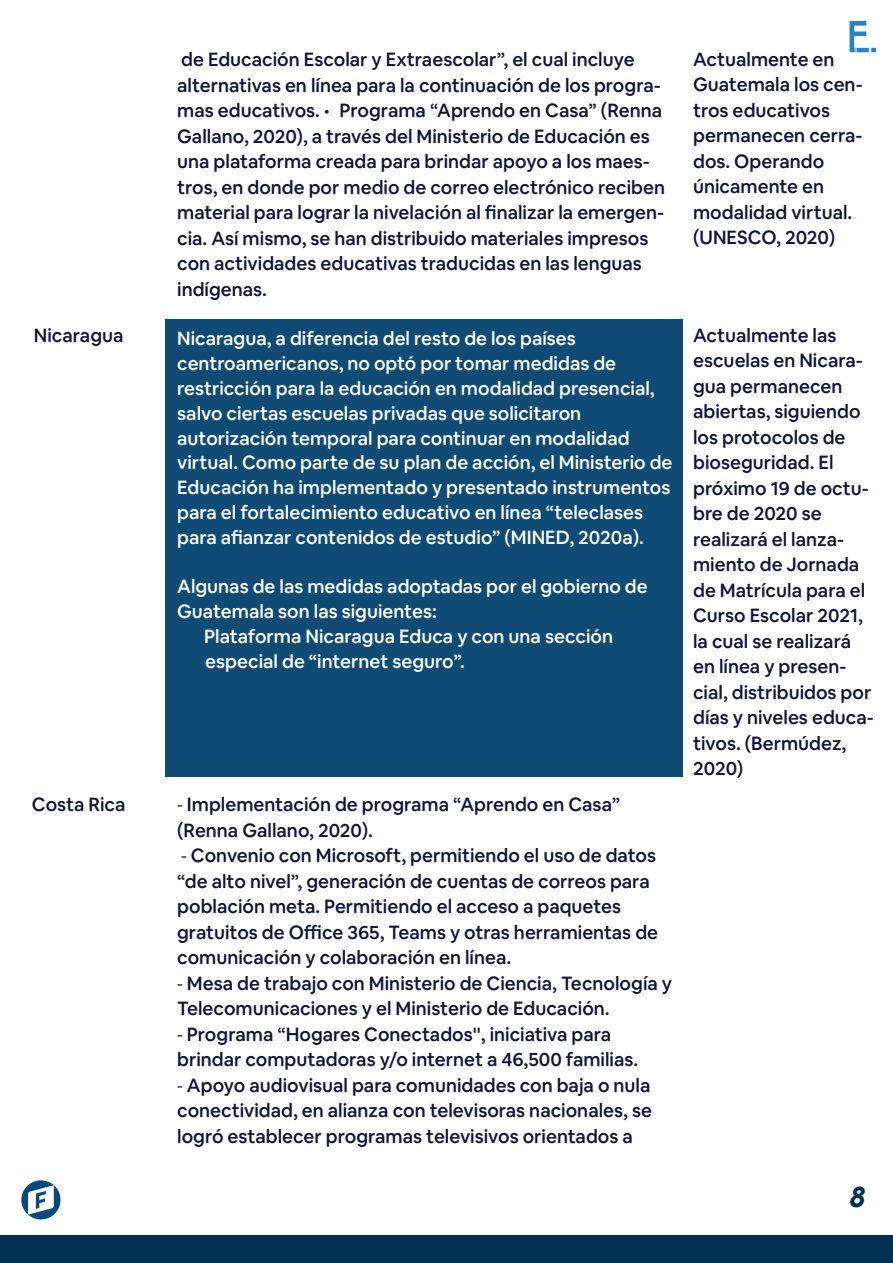
<style>
.page{position:relative;width:893px;height:1263px;background:#fff}
.page>*{position:absolute;margin:0;border:0;box-sizing:border-box;transform-origin:0 0}
.t1{font:italic 500 25.5px "LEMONMILK";color:#023052}
.t2{font:500 18.75px/25.5px "Airbnb Cereal App";color:#0e133e}
.t3{font:500 18.75px/24.8px "Airbnb Cereal App";color:#fff}
.s1{font-family:"Myriad Pro";font-weight:400}
</style>
<div class="page">
<img style="left:849px;top:21px;width:27px;height:32px">
<img style="left:21px;top:1180px;width:40px;height:40px">
<div style="left:165px;top:319px;width:518px;height:457px;background:#0f4b75"></div>
<div style="left:0;top:1235px;width:893px;height:28px;background:#023052"></div>
<p class="t2" style="left:34px;top:322px;width:91px">Nicaragua</p>
<p class="t2" style="left:32px;top:792px;width:95px">Costa Rica</p>
<p class="t2" style="left:177px;top:47px;width:489px">de Educación Escolar y Extraescolar”, el cual incluye alternativas en línea para la continuación de los progra&shy;mas educativos. • Programa “Aprendo en Casa” (Renna Gallano, 2020), a través del Ministerio de Educación es una plataforma creada para brindar apoyo a los maes&shy;tros, en donde por medio de correo electrónico reciben material para lograr la nivelación al finalizar la emergen&shy;cia. Así mismo, se han distribuido materiales impresos con actividades educativas traducidas en las lenguas indígenas.</p>
<p class="t3" style="left:177px;top:326px;width:497px">Nicaragua, a diferencia del resto de los países centroamericanos, no optó por tomar medidas de restricción para la educación en modalidad presencial, salvo ciertas escuelas privadas que solicitaron autorización temporal para continuar en modalidad virtual. Como parte de su plan de acción, el Ministerio de Educación ha implementado y presentado instrumentos para el fortalecimiento educativo en línea “teleclases para afianzar contenidos de estudio” (MINED, 2020a).</p>
<p class="t3" style="left:177px;top:574px;width:472px">Algunas de las medidas adoptadas por el gobierno de</p>
<p class="t3" style="left:177px;top:599px;width:261px">Guatemala son las siguientes:</p>
<p class="t3" style="left:204px;top:624px;width:410px">Plataforma Nicaragua Educa y con una sección</p>
<p class="t3" style="left:205px;top:649px;width:261px">especial de “internet seguro”.</p>
<p class="t2" style="left:177px;top:792px;width:444px"><span class="s1">-</span> Implementación de programa “Aprendo en Casa” (Renna Gallano, 2020).</p>
<p class="t2" style="left:177px;top:843px;width:482px"><span class="s1">-</span> Convenio con Microsoft, permitiendo el uso de datos “de alto nivel”, generación de cuentas de correos para población meta. Permitiendo el acceso a paquetes gratuitos de Office 365, Teams y otras herramientas de comunicación y colaboración en línea.</p>
<p class="t2" style="left:177px;top:970px;width:496px"><span class="s1">-</span> Mesa de trabajo con Ministerio de Ciencia, Tecnología y<br>Telecomunicaciones y el Ministerio de Educación.</p>
<p class="t2" style="left:177px;top:1021px;width:463px"><span class="s1">-</span> Programa “Hogares Conectados'', iniciativa para brindar computadoras y/o internet a 46,500 familias.</p>
<p class="t2" style="left:177px;top:1072px;width:476px;text-align:justify"><span class="s1">-</span> Apoyo audiovisual para comunidades con baja o nula conectividad, en alianza con televisoras nacionales, se logró establecer programas televisivos orientados a</p>
<p class="t2" style="left:693px;top:47px;width:171px">Actualmente en<br>Guatemala los cen&shy;tros educativos permanecen cerra&shy;dos. Operando únicamente en modalidad virtual. (UNESCO, 2020)</p>
<p class="t2" style="left:693px;top:322px;width:182px">Actualmente las escuelas en Nicara&shy;gua permanecen abiertas, siguiendo los protocolos de bioseguridad. El próximo 19 de octu&shy;bre de 2020 se realizará el lanza&shy;miento de Jornada de Matrícula para el<br>Curso Escolar 2021, la cual se realizará en línea y presen&shy;cial, distribuidos por días y niveles educa&shy;tivos. (Bermúdez,<br>2020)</p>
<h1 class="t1" style="left:850px;top:1180px;width:17px">8</h1>
</div>
